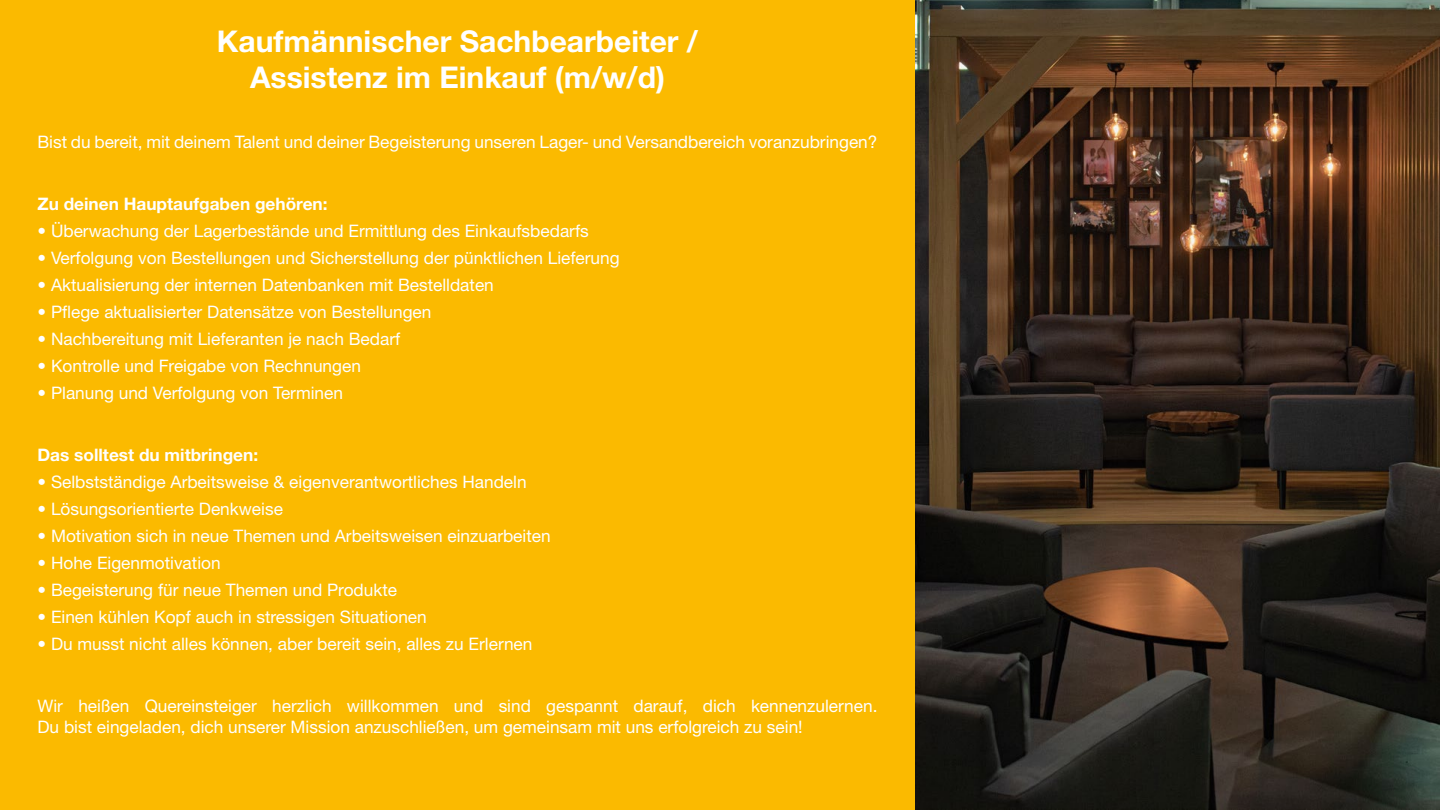
<style>
.page{position:relative;width:1440px;height:810px;background:#fbba00}
.page>*{position:absolute;margin:0;border:0;box-sizing:border-box;transform-origin:0 0}
.t1{font:700 30px/36px "Helvetica Neue LT Std";color:#fff;text-align:center}
.t2{font:17.25px/20.7px "Helvetica Neue LT Std";color:#fff}
.t3{font:700 17.25px "Helvetica Neue LT Std";color:#fff}
</style>
<div class="page">
<img style="left:915px;top:0;width:525px;height:810px">
<h1 class="t1" style="left:217px;top:22px;width:483px">Kaufmännischer Sachbearbeiter /<br>Assistenz im Einkauf (m/w/d)</h1>
<p class="t2" style="left:38px;top:131px;width:841px">Bist du bereit, mit deinem Talent und deiner Begeisterung unseren Lager- und Versandbereich voranzubringen?</p>
<p class="t3" style="left:38px;top:193px;width:292px">Zu deinen Hauptaufgaben gehören:</p>
<p class="t2" style="left:38px;top:220px;width:553px">• Überwachung der Lagerbestände und Ermittlung des Einkaufsbedarfs</p>
<p class="t2" style="left:38px;top:247px;width:584px">• Verfolgung von Bestellungen und Sicherstellung der pünktlichen Lieferung</p>
<p class="t2" style="left:38px;top:274px;width:458px">• Aktualisierung der internen Datenbanken mit Bestelldaten</p>
<p class="t2" style="left:38px;top:301px;width:395px">• Pflege aktualisierter Datensätze von Bestellungen</p>
<p class="t2" style="left:38px;top:328px;width:364px">• Nachbereitung mit Lieferanten je nach Bedarf</p>
<p class="t2" style="left:38px;top:355px;width:325px">• Kontrolle und Freigabe von Rechnungen</p>
<p class="t2" style="left:38px;top:382px;width:307px">• Planung und Verfolgung von Terminen</p>
<p class="t3" style="left:38px;top:444px;width:222px">Das solltest du mitbringen:</p>
<p class="t2" style="left:38px;top:472px;width:491px">• Selbstständige Arbeitsweise &amp; eigenverantwortliches Handeln</p>
<p class="t2" style="left:38px;top:499px;width:247px">• Lösungsorientierte Denkweise</p>
<p class="t2" style="left:38px;top:526px;width:515px">• Motivation sich in neue Themen und Arbeitsweisen einzuarbeiten</p>
<p class="t2" style="left:38px;top:553px;width:185px">• Hohe Eigenmotivation</p>
<p class="t2" style="left:38px;top:580px;width:361px">• Begeisterung für neue Themen und Produkte</p>
<p class="t2" style="left:38px;top:607px;width:391px">• Einen kühlen Kopf auch in stressigen Situationen</p>
<p class="t2" style="left:38px;top:634px;width:497px">• Du musst nicht alles können, aber bereit sein, alles zu Erlernen</p>
<p class="t2" style="left:38px;top:696px;width:842px">Wir heißen Quereinsteiger herzlich willkommen und sind gespannt darauf, dich kennenzulernen.<br>Du bist eingeladen, dich unserer Mission anzuschließen, um gemeinsam mit uns erfolgreich zu sein!</p>
</div>
